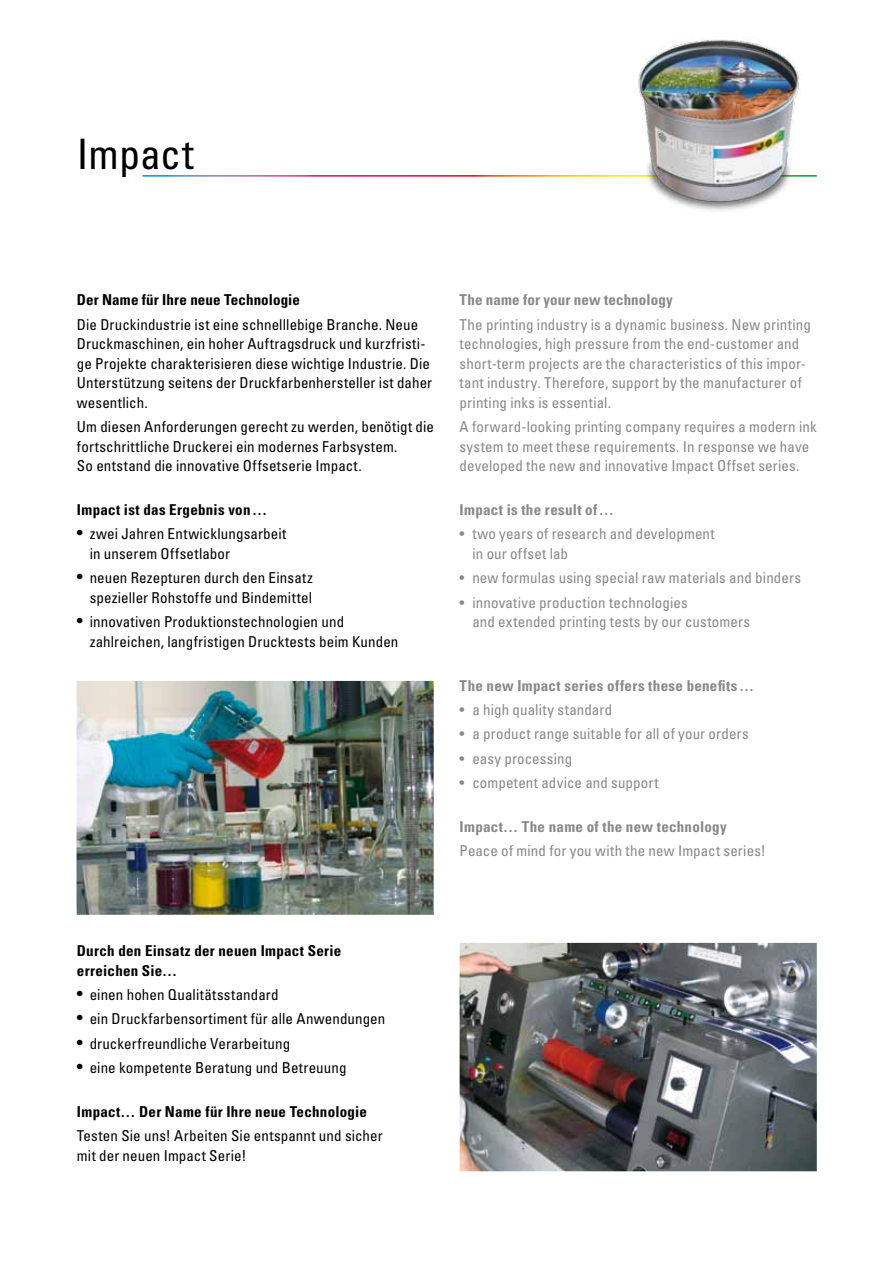
<style>
.page{position:relative;width:893px;height:1263px;background:#fff}
.page>*{position:absolute;margin:0;border:0;box-sizing:border-box;transform-origin:0 0}
.t1{font:condensed 42px "Univers";color:#000}
.t2{font:condensed 15px/19.5px "Univers";letter-spacing:.01em;color:#000}
.t3{font:condensed 15px/19.5px "Univers";letter-spacing:.01em;color:#87888a}
.t4{font:700 condensed 15px/19.5px "Univers";letter-spacing:.015em;color:#000}
.t5{font:700 condensed 15px "Univers";letter-spacing:.02em;color:#87888a}
.s1{font-size:18px}
</style>
<div class="page">
<img style="left:77px;top:681px;width:357px;height:234px">
<img style="left:460px;top:943px;width:357px;height:228px">
<img style="left:634px;top:39px;width:169px;height:172px">
<h1 class="t1" style="left:77px;top:127px;width:118px">Impact</h1>
<p class="t4" style="left:77px;top:290px;width:225px">Der Name für Ihre neue Technologie</p>
<p class="t2" style="left:77px;top:314px;width:357px">Die Druckindustrie ist eine schnelllebige Branche. Neue Druckmaschinen, ein hoher Auftragsdruck und kurzfristi&shy;ge Projekte charakterisieren diese wichtige Industrie. Die Unterstützung seitens der Druckfarbenhersteller ist daher wesentlich.</p>
<p class="t2" style="left:77px;top:417px;width:359px">Um diesen Anforderungen gerecht zu werden, benötigt die fortschrittliche Druckerei ein modernes Farbsystem.<br>So entstand die innovative Offsetserie Impact.</p>
<p class="t4" style="left:77px;top:500px;width:192px">Impact ist das Ergebnis von…</p>
<p class="t2" style="left:90px;top:524px;width:198px;text-indent:-13px"><span class="s1">•</span> zwei Jahren Entwicklungsarbeit in unserem Offsetlabor</p>
<p class="t2" style="left:77px;top:568px;width:237px;text-align:right"><span class="s1">•</span> neuen Rezepturen durch den Einsatz spezieller Rohstoffe und Bindemittel</p>
<p class="t2" style="left:90px;top:612px;width:310px;text-indent:-13px"><span class="s1">•</span> innovativen Produktionstechnologien und zahlreichen, langfristigen Drucktests beim Kunden</p>
<p class="t5" style="left:460px;top:291px;width:215px">The name for your new technology</p>
<p class="t3" style="left:460px;top:314px;width:353px">The printing industry is a dynamic business. New printing technologies, high pressure from the end-customer and short-term projects are the characteristics of this impor&shy;tant industry. Therefore, support by the manufacturer of printing inks is essential.</p>
<p class="t3" style="left:460px;top:417px;width:359px">A forward-looking printing company requires a modern ink system to meet these requirements. In response we have developed the new and innovative Impact Offset series.</p>
<p class="t5" style="left:460px;top:500px;width:156px">Impact is the result of…</p>
<p class="t3" style="left:472px;top:524px;width:244px;text-indent:-13px">• two years of research and development in our offset lab</p>
<p class="t3" style="left:460px;top:568px;width:343px">• new formulas using special raw materials and binders</p>
<p class="t3" style="left:472px;top:592px;width:279px;text-indent:-13px">• innovative production technologies<br>and extended printing tests by our customers</p>
<p class="t5" style="left:460px;top:676px;width:296px">The new Impact series offers these benefits…</p>
<p class="t3" style="left:460px;top:699px;width:154px">• a high quality standard</p>
<p class="t3" style="left:460px;top:724px;width:291px">• a product range suitable for all of your orders</p>
<p class="t3" style="left:460px;top:748px;width:114px">• easy processing</p>
<p class="t3" style="left:460px;top:772px;width:200px">• competent advice and support</p>
<p class="t5" style="left:460px;top:817px;width:269px">Impact… The name of the new technology</p>
<p class="t3" style="left:460px;top:841px;width:308px">Peace of mind for you with the new Impact series!</p>
<p class="t4" style="left:77px;top:941px;width:266px">Durch den Einsatz der neuen Impact Serie erreichen Sie…</p>
<p class="t2" style="left:77px;top:984px;width:203px"><span class="s1">•</span> einen hohen Qualitätsstandard</p>
<p class="t2" style="left:77px;top:1009px;width:310px"><span class="s1">•</span> ein Druckfarbensortiment für alle Anwendungen</p>
<p class="t2" style="left:77px;top:1033px;width:215px"><span class="s1">•</span> druckerfreundliche Verarbeitung</p>
<p class="t2" style="left:77px;top:1057px;width:271px"><span class="s1">•</span> eine kompetente Beratung und Betreuung</p>
<p class="t4" style="left:77px;top:1101px;width:292px">Impact… Der Name für Ihre neue Technologie</p>
<p class="t2" style="left:77px;top:1126px;width:307px">Testen Sie uns! Arbeiten Sie entspannt und sicher mit der neuen Impact Serie!</p>
</div>
